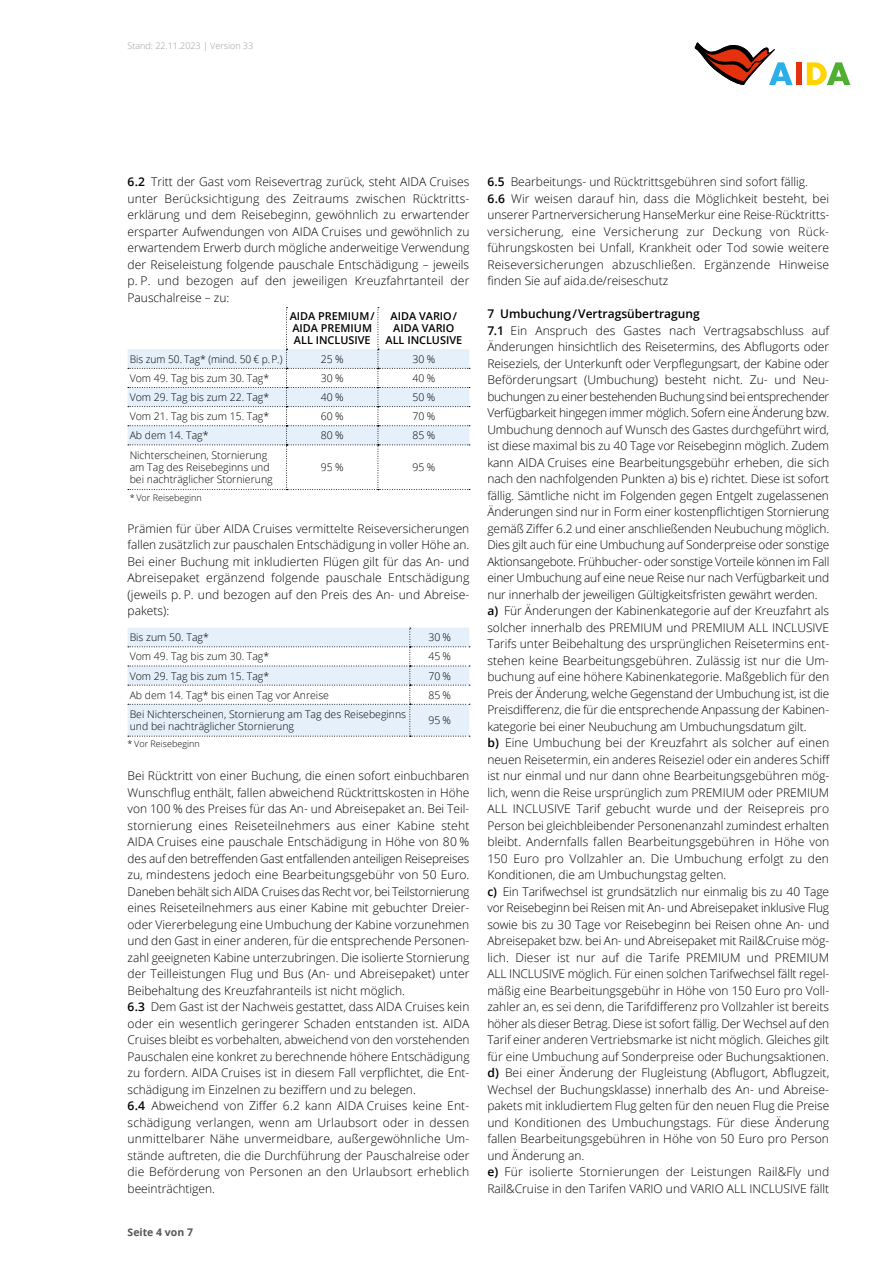
<style>
.page{position:relative;width:893px;height:1263px;background:#fff}
.page>*{position:absolute;margin:0;border:0;box-sizing:border-box;transform-origin:0 0}
.Copy{font:300 12px/16.5px "Open Sans";color:#000;text-align:justify}
._2__Subline{font:600 12px "Open Sans";color:#000}
.t1{font:600 10.8px/12px "Open Sans";color:#000}
.t2{font:300 10.5px/12px "Open Sans";color:#000}
.t3{font:700 10.5px "Open Sans";color:#565656}
.Copy-2{font:300 9px "Open Sans";color:#000}
.t4{font:300 9px "Open Sans";color:#9c9d9d}
.s1{font-weight:600}
</style>
<div class="page">
<svg style="left:128px;top:307px;width:342px;height:183px"></svg>
<svg style="left:128px;top:628px;width:342px;height:109px"></svg>
<div style="left:796px;top:62px;width:6px;height:23px;background:#e6310e"></div>
<svg style="left:807px;top:62px;width:43px;height:23px"></svg>
<svg style="left:694px;top:43px;width:99px;height:42px"></svg>
<p class="t4" style="left:128px;top:40px;width:127px">Stand: 22.11.2023 | Version 33</p>
<p class="Copy" style="left:128px;top:173px;width:343px"><span class="s1">6.2</span> Tritt der Gast vom Reisevertrag zurück, steht AIDA Cruises unter Berücksichtigung des Zeitraums zwischen Rücktritts&shy;erklärung und dem Reisebeginn, gewöhnlich zu erwartender ersparter Aufwendungen von AIDA Cruises und gewöhnlich zu erwartendem Erwerb durch mögliche anderweitige Verwendung der Reiseleistung folgende pauschale Entschädigung – jeweils p. P. und bezogen auf den jeweiligen Kreuzfahrtanteil der Pauschalreise – zu:</p>
<p class="t1" style="left:290px;top:310px;width:86px">AIDA PREMIUM /<br>AIDA PREMIUM<br>ALL INCLUSIVE</p>
<p class="t1" style="left:386px;top:310px;width:78px;text-align:center">AIDA VARIO /<br>AIDA VARIO<br>ALL INCLUSIVE</p>
<p class="t2" style="left:130px;top:352px;width:154px">Bis zum 50. Tag* (mind. 50 € p. P.)</p>
<p class="t2" style="left:321px;top:352px;width:24px">25 %</p>
<p class="t2" style="left:413px;top:352px;width:24px">30 %</p>
<p class="t2" style="left:130px;top:372px;width:141px">Vom 49. Tag bis zum 30. Tag*</p>
<p class="t2" style="left:321px;top:372px;width:24px">30 %</p>
<p class="t2" style="left:413px;top:372px;width:24px">40 %</p>
<p class="t2" style="left:130px;top:391px;width:141px">Vom 29. Tag bis zum 22. Tag*</p>
<p class="t2" style="left:321px;top:391px;width:24px">40 %</p>
<p class="t2" style="left:413px;top:391px;width:24px">50 %</p>
<p class="t2" style="left:130px;top:410px;width:141px">Vom 21. Tag bis zum 15. Tag*</p>
<p class="t2" style="left:321px;top:410px;width:24px">60 %</p>
<p class="t2" style="left:413px;top:410px;width:24px">70 %</p>
<p class="t2" style="left:130px;top:429px;width:80px">Ab dem 14. Tag*</p>
<p class="t2" style="left:321px;top:429px;width:24px">80 %</p>
<p class="t2" style="left:413px;top:429px;width:24px">85 %</p>
<p class="t2" style="left:130px;top:449px;width:144px">Nichterscheinen, Stornierung am Tag des Reisebeginns und bei nachträglicher Stornierung</p>
<p class="t2" style="left:321px;top:461px;width:24px">95 %</p>
<p class="t2" style="left:413px;top:461px;width:24px">95 %</p>
<p class="Copy-2" style="left:130px;top:491px;width:74px">* Vor Reisebeginn</p>
<p class="Copy" style="left:128px;top:520px;width:343px">Prämien für über AIDA Cruises vermittelte Reiseversicherungen fallen zusätzlich zur pauschalen Entschädigung in voller Höhe an.<br>Bei einer Buchung mit inkludierten Flügen gilt für das An- und Abreisepaket ergänzend folgende pauschale Entschädigung (jeweils p. P. und bezogen auf den Preis des An- und Abreise&shy;pakets):</p>
<p class="t2" style="left:130px;top:631px;width:81px">Bis zum 50. Tag*</p>
<p class="t2" style="left:428px;top:631px;width:24px">30 %</p>
<p class="t2" style="left:130px;top:650px;width:141px">Vom 49. Tag bis zum 30. Tag*</p>
<p class="t2" style="left:428px;top:650px;width:24px">45 %</p>
<p class="t2" style="left:130px;top:669px;width:141px">Vom 29. Tag bis zum 15. Tag*</p>
<p class="t2" style="left:428px;top:669px;width:24px">70 %</p>
<p class="t2" style="left:130px;top:689px;width:201px">Ab dem 14. Tag* bis einen Tag vor Anreise</p>
<p class="t2" style="left:428px;top:689px;width:24px">85 %</p>
<p class="t2" style="left:130px;top:708px;width:278px">Bei Nichterscheinen, Stornierung am Tag des Reisebeginns und bei nachträglicher Stornierung</p>
<p class="t2" style="left:428px;top:714px;width:24px">95 %</p>
<p class="Copy-2" style="left:128px;top:738px;width:74px">* Vor Reisebeginn</p>
<p class="Copy" style="left:128px;top:767px;width:343px">Bei Rücktritt von einer Buchung, die einen sofort einbuchbaren Wunschflug enthält, fallen abweichend Rücktrittskosten in Höhe von 100 % des Preises für das An- und Abreisepaket an. Bei Teil&shy;stornierung eines Reiseteilnehmers aus einer Kabine steht AIDA Cruises eine pauschale Entschädigung in Höhe von 80 % des auf den betreffenden Gast entfallenden anteiligen Reisepreises zu, mindestens jedoch eine Bearbeitungsgebühr von 50 Euro.<br>Daneben behält sich AIDA Cruises das Recht vor, bei Teilstornierung eines Reiseteilnehmers aus einer Kabine mit gebuchter Dreier&shy;oder Viererbelegung eine Umbuchung der Kabine vorzunehmen und den Gast in einer anderen, für die entsprechende Personen&shy;zahl geeigneten Kabine unterzubringen. Die isolierte Stornierung der Teilleistungen Flug und Bus (An- und Abreisepaket) unter Beibehaltung des Kreuzfahranteils ist nicht möglich.</p>
<p class="Copy" style="left:128px;top:998px;width:343px"><span class="s1">6.3</span> Dem Gast ist der Nachweis gestattet, dass AIDA Cruises kein oder ein wesentlich geringerer Schaden entstanden ist. AIDA Cruises bleibt es vorbehalten, abweichend von den vorstehenden Pauschalen eine konkret zu berechnende höhere Entschädigung zu fordern. AIDA Cruises ist in diesem Fall verpflichtet, die Ent&shy;schädigung im Einzelnen zu beziffern und zu belegen.</p>
<p class="Copy" style="left:128px;top:1097px;width:343px"><span class="s1">6.4</span> Abweichend von Ziffer 6.2 kann AIDA Cruises keine Ent&shy;schädigung verlangen, wenn am Urlaubsort oder in dessen unmittelbarer Nähe unvermeidbare, außergewöhnliche Um&shy;stände auftreten, die die Durchführung der Pauschalreise oder die Beförderung von Personen an den Urlaubsort erheblich beeinträchtigen.</p>
<p class="t3" style="left:128px;top:1225px;width:67px">Seite 4 von 7</p>
<p class="Copy" style="left:487px;top:173px;width:322px"><span class="s1">6.5</span> Bearbeitungs- und Rücktrittsgebühren sind sofort fällig.</p>
<p class="Copy" style="left:487px;top:190px;width:343px"><span class="s1">6.6</span> Wir weisen darauf hin, dass die Möglichkeit besteht, bei unserer Partnerversicherung HanseMerkur eine Reise-Rücktritts&shy;versicherung, eine Versicherung zur Deckung von Rück&shy;führungskosten bei Unfall, Krankheit oder Tod sowie weitere Reiseversicherungen abzuschließen. Ergänzende Hinweise finden Sie auf aida.de/reiseschutz</p>
<p class="_2__Subline" style="left:487px;top:305px;width:214px">7 Umbuchung / Vertragsübertragung</p>
<p class="Copy" style="left:487px;top:322px;width:343px"><span class="s1">7.1</span> Ein Anspruch des Gastes nach Vertragsabschluss auf Änderungen hinsichtlich des Reisetermins, des Abflugorts oder Reiseziels, der Unterkunft oder Verpflegungsart, der Kabine oder Beförderungsart (Umbuchung) besteht nicht. Zu- und Neu&shy;buchungen zu einer bestehenden Buchung sind bei entsprechender Verfügbarkeit hingegen immer möglich. Sofern eine Änderung bzw.<br>Umbuchung dennoch auf Wunsch des Gastes durchgeführt wird, ist diese maximal bis zu 40 Tage vor Reisebeginn möglich. Zudem kann AIDA Cruises eine Bearbeitungsgebühr erheben, die sich nach den nachfolgenden Punkten a) bis e) richtet. Diese ist sofort fällig. Sämtliche nicht im Folgenden gegen Entgelt zugelassenen Änderungen sind nur in Form einer kostenpflichtigen Stornierung gemäß Ziffer 6.2 und einer anschließenden Neubuchung möglich.<br>Dies gilt auch für eine Umbuchung auf Sonderpreise oder sonstige Aktionsangebote. Frühbucher- oder sonstige Vorteile können im Fall einer Umbuchung auf eine neue Reise nur nach Verfügbarkeit und nur innerhalb der jeweiligen Gültigkeitsfristen gewährt werden.</p>
<p class="Copy" style="left:487px;top:602px;width:343px"><span class="s1">a)</span> Für Änderungen der Kabinenkategorie auf der Kreuzfahrt als solcher innerhalb des PREMIUM und PREMIUM ALL INCLUSIVE Tarifs unter Beibehaltung des ursprünglichen Reisetermins ent&shy;stehen keine Bearbeitungsgebühren. Zulässig ist nur die Um&shy;buchung auf eine höhere Kabinenkategorie. Maßgeblich für den Preis der Änderung, welche Gegenstand der Umbuchung ist, ist die Preisdifferenz, die für die entsprechende Anpassung der Kabinen&shy;kategorie bei einer Neubuchung am Umbuchungsdatum gilt.</p>
<p class="Copy" style="left:487px;top:734px;width:344px"><span class="s1">b)</span> Eine Umbuchung bei der Kreuzfahrt als solcher auf einen neuen Reisetermin, ein anderes Reiseziel oder ein anderes Schiff ist nur einmal und nur dann ohne Bearbeitungsgebühren mög&shy;lich, wenn die Reise ursprünglich zum PREMIUM oder PREMIUM ALL INCLUSIVE Tarif gebucht wurde und der Reisepreis pro Person bei gleichbleibender Personenanzahl zumindest erhalten bleibt. Andernfalls fallen Bearbeitungsgebühren in Höhe von 150 Euro pro Vollzahler an. Die Umbuchung erfolgt zu den Konditionen, die am Umbuchungstag gelten.</p>
<p class="Copy" style="left:487px;top:883px;width:343px"><span class="s1">c)</span> Ein Tarifwechsel ist grundsätzlich nur einmalig bis zu 40 Tage vor Reisebeginn bei Reisen mit An- und Abreisepaket inklusive Flug sowie bis zu 30 Tage vor Reisebeginn bei Reisen ohne An- und Abreisepaket bzw. bei An- und Abreisepaket mit Rail&amp;Cruise mög&shy;lich. Dieser ist nur auf die Tarife PREMIUM und PREMIUM ALL INCLUSIVE möglich. Für einen solchen Tarifwechsel fällt regel&shy;mäßig eine Bearbeitungsgebühr in Höhe von 150 Euro pro Voll&shy;zahler an, es sei denn, die Tarifdifferenz pro Vollzahler ist bereits höher als dieser Betrag. Diese ist sofort fällig. Der Wechsel auf den Tarif einer anderen Vertriebsmarke ist nicht möglich. Gleiches gilt für eine Umbuchung auf Sonderpreise oder Buchungsaktionen.</p>
<p class="Copy" style="left:487px;top:1064px;width:343px"><span class="s1">d)</span> Bei einer Änderung der Flugleistung (Abflugort, Abflugzeit, Wechsel der Buchungsklasse) innerhalb des An- und Abreise&shy;pakets mit inkludiertem Flug gelten für den neuen Flug die Preise und Konditionen des Umbuchungstags. Für diese Änderung fallen Bearbeitungsgebühren in Höhe von 50 Euro pro Person und Änderung an.</p>
<p class="Copy" style="left:487px;top:1163px;width:343px"><span class="s1">e)</span> Für isolierte Stornierungen der Leistungen Rail&amp;Fly und<br>Rail&amp;Cruise in den Tarifen VARIO und VARIO ALL INCLUSIVE fällt</p>
</div>
